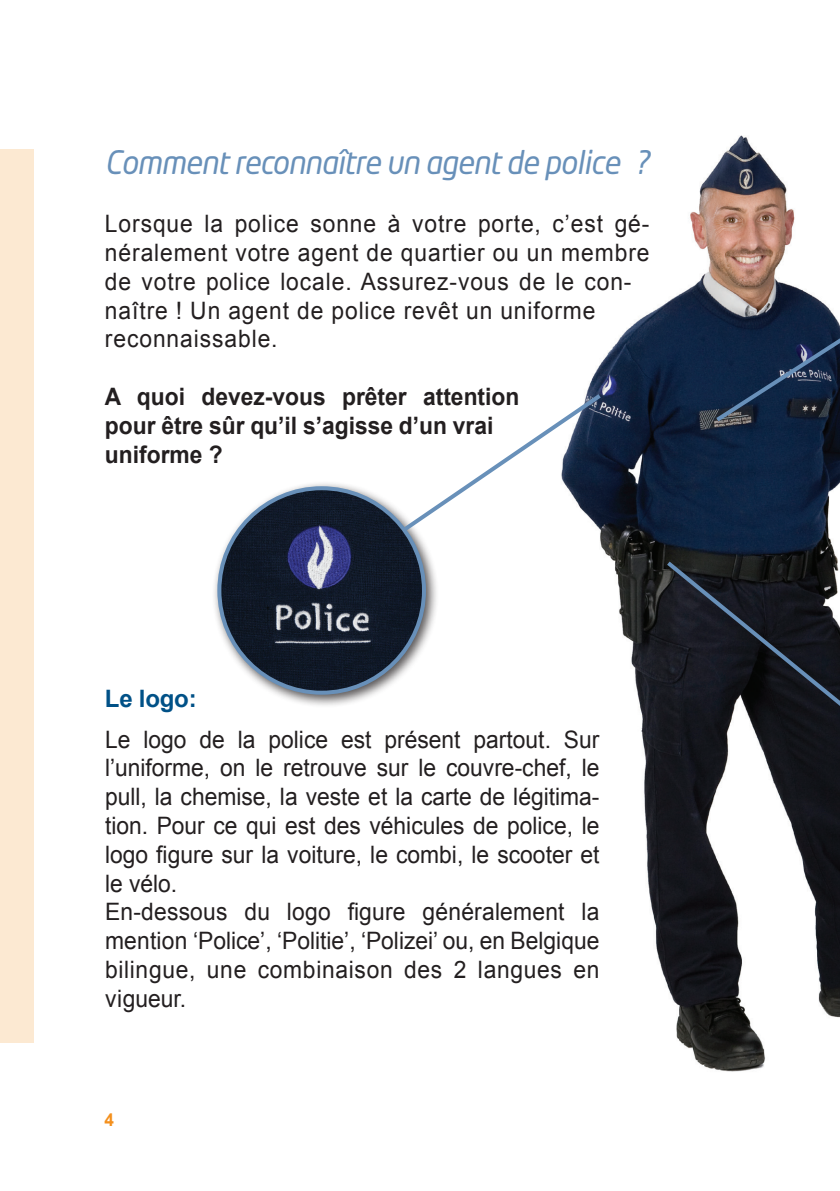
<style>
.page{position:relative;width:840px;height:1191px;background:#fff}
.page>*{position:absolute;margin:0;border:0;box-sizing:border-box;transform-origin:0 0}
.t1{font:italic 32px "Neo Tech";letter-spacing:-.02em;color:#6890b9;scale:.96 1}
.t2{font:24px/28.8px "Arial";letter-spacing:.01em;color:#231f20;scale:.95 1}
.t3{font:24px/28.8px "Arial";letter-spacing:.04em;color:#231f20;scale:.95 1}
.t4{font:700 24px/28.8px "Arial";color:#231f20;scale:.95 1}
.t5{font:700 24px "Arial";letter-spacing:-.01em;color:#005187}
.t6{font:700 18px "Arial";color:#f4901d;scale:.95 1}
</style>
<div class="page">
<img style="left:587px;top:135px;width:252px;height:937px">
<div style="left:212px;top:481px;width:227px;height:227px;background:#231f20;opacity:.75"></div>
<img style="left:219px;top:488px;width:205px;height:204px;border-radius:102px">
<svg style="left:399px;top:390px;width:206px;height:144px"></svg>
<svg style="left:711px;top:267px;width:128px;height:158px;background:#414b5e"></svg>
<svg style="left:662px;top:557px;width:177px;height:239px;background:#2b2d33"></svg>
<div style="left:0;top:149px;width:33px;height:893px;background:#fce9d2"></div>
<h1 class="t1" style="left:105px;top:143px;width:568px">Comment reconnaître un agent de police ?</h1>
<p class="t3" style="left:105px;top:209px;width:574px">Lorsque la police sonne à votre porte, c’est gé&shy;néralement votre agent de quartier ou un membre de votre police locale. Assurez-vous de le con&shy;naître ! Un agent de police revêt un uniforme reconnaissable.</p>
<p class="t4" style="left:105px;top:383px;width:437px">A quoi devez-vous prêter attention pour être sûr qu’il s’agisse d’un vrai uniforme ?</p>
<p class="t5" style="left:105px;top:683px;width:93px">Le logo:</p>
<p class="t2" style="left:105px;top:725px;width:521px">Le logo de la police est présent partout. Sur l’uniforme, on le retrouve sur le couvre-chef, le pull, la chemise, la veste et la carte de légitima&shy;tion. Pour ce qui est des véhicules de police, le logo figure sur la voiture, le combi, le scooter et le vélo.<br>En-dessous du logo figure généralement la mention ‘Police’, ‘Politie’, ‘Polizei’ ou, en Belgique bilingue, une combinaison des 2 langues en vigueur.</p>
<p class="t6" style="left:104px;top:1107px;width:12px">4</p>
</div>
